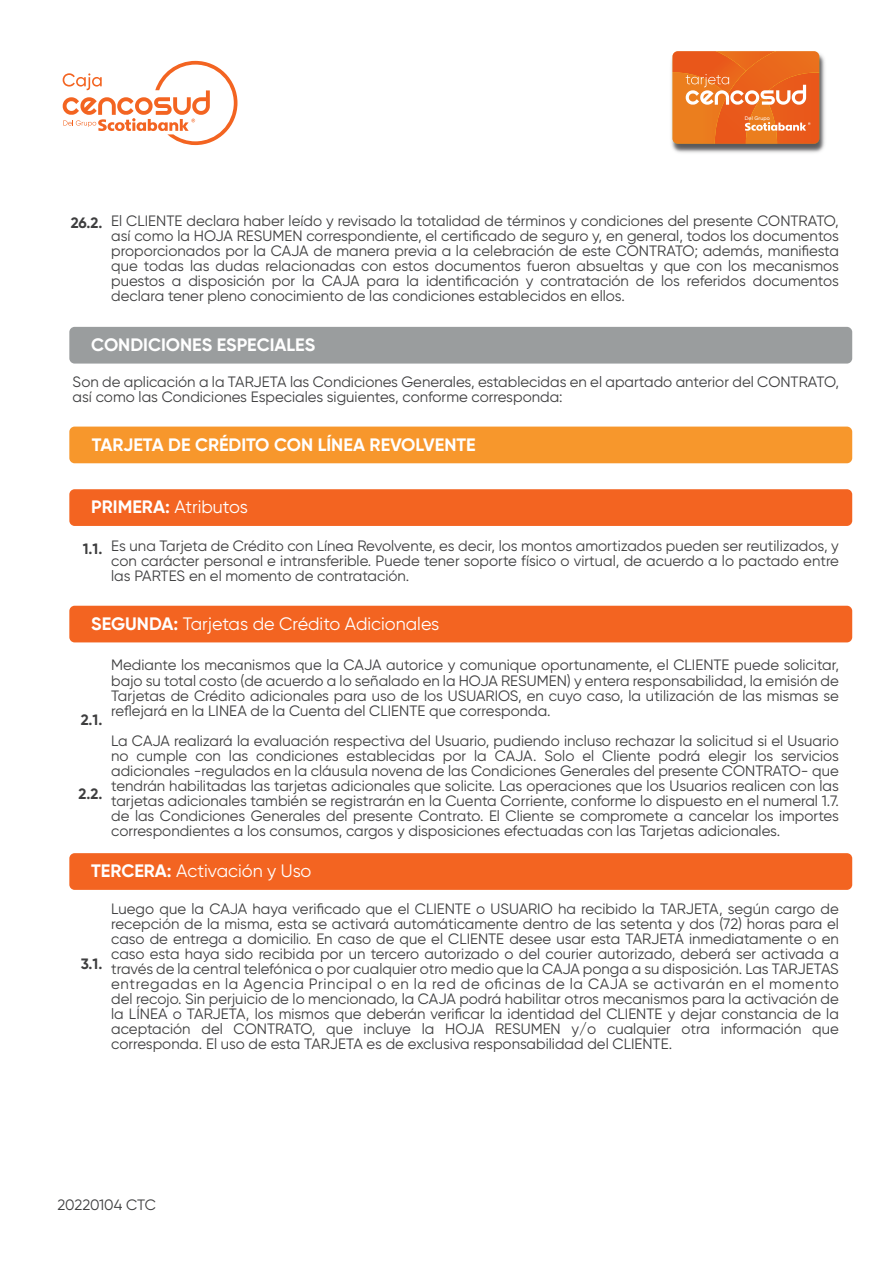
<style>
.page{position:relative;width:893px;height:1263px;background:#fff}
.page>*{position:absolute;margin:0;border:0;box-sizing:border-box;transform-origin:0 0}
.t1{font:18px "Gilroy";color:#fff}
.t2{font:700 18px "Gilroy";color:#fff}
.t3{font:15px/15px "Gilroy";color:#3e3e3f;text-align:justify}
.t4{font:700 15px "Gilroy";color:#3e3e3f}
.t5{font:500 5.25px "Gilroy";letter-spacing:.02em;color:#fff}
.s1{font-weight:700}
</style>
<div class="page">
<svg style="left:63px;top:61px;width:174px;height:84px"></svg>
<img style="left:671px;top:53px;width:154px;height:100px">
<svg style="left:672px;top:51px;width:147px;height:93px;background:#eb7732"></svg>
<div style="left:69px;top:489px;width:783px;height:37px;background:#f36421;border-radius:5px"></div>
<div style="left:69px;top:427px;width:783px;height:36px;background:#f7972c;border-radius:5px"></div>
<div style="left:69px;top:327px;width:783px;height:37px;background:#9a9d9e;border-radius:5px"></div>
<div style="left:69px;top:606px;width:783px;height:36px;background:#f36421;border-radius:5px"></div>
<div style="left:69px;top:853px;width:783px;height:37px;background:#f36421;border-radius:5px"></div>
<p class="t5" style="left:745px;top:115px;width:27px">Del Grupo</p>
<p class="t4" style="left:71px;top:214px;width:33px">26.2.</p>
<p class="t3" style="left:111px;top:213px;width:729px">El CLIENTE declara haber leído y revisado la totalidad de términos y condiciones del presente CONTRATO, así como la HOJA RESUMEN correspondiente, el certificado de seguro y, en general, todos los documentos proporcionados por la CAJA de manera previa a la celebración de este CONTRATO; además, manifiesta que todas las dudas relacionadas con estos documentos fueron absueltas y que con los mecanismos puestos a disposición por la CAJA para la identificación y contratación de los referidos documentos declara tener pleno conocimiento de las condiciones establecidos en ellos.</p>
<p class="t2" style="left:91px;top:333px;width:225px">CONDICIONES ESPECIALES</p>
<p class="t3" style="left:73px;top:374px;width:768px">Son de aplicación a la TARJETA las Condiciones Generales, establecidas en el apartado anterior del CONTRATO, así como las Condiciones Especiales siguientes, conforme corresponda:</p>
<p class="t2" style="left:92px;top:433px;width:385px">TARJETA DE CRÉDITO CON LÍNEA REVOLVENTE</p>
<p class="t1" style="left:91px;top:496px;width:158px"><span class="s1">PRIMERA:</span> Atributos</p>
<p class="t4" style="left:83px;top:539px;width:21px">1.1.</p>
<p class="t3" style="left:111px;top:538px;width:729px">Es una Tarjeta de Crédito con Línea Revolvente, es decir, los montos amortizados pueden ser reutilizados, y con carácter personal e intransferible. Puede tener soporte físico o virtual, de acuerdo a lo pactado entre las PARTES en el momento de contratación.</p>
<p class="t1" style="left:91px;top:612px;width:350px"><span class="s1">SEGUNDA:</span> Tarjetas de Crédito Adicionales</p>
<p class="t4" style="left:81px;top:710px;width:23px">2.1.</p>
<p class="t4" style="left:79px;top:784px;width:25px">2.2.</p>
<p class="t3" style="left:111px;top:658px;width:729px">Mediante los mecanismos que la CAJA autorice y comunique oportunamente, el CLIENTE puede solicitar, bajo su total costo (de acuerdo a lo señalado en la HOJA RESUMEN) y entera responsabilidad, la emisión de Tarjetas de Crédito adicionales para uso de los USUARIOS, en cuyo caso, la utilización de las mismas se reflejará en la LINEA de la Cuenta del CLIENTE que corresponda.</p>
<p class="t3" style="left:111px;top:733px;width:729px">La CAJA realizará la evaluación respectiva del Usuario, pudiendo incluso rechazar la solicitud si el Usuario no cumple con las condiciones establecidas por la CAJA. Solo el Cliente podrá elegir los servicios adicionales -regulados en la cláusula novena de las Condiciones Generales del presente CONTRATO- que tendrán habilitadas las tarjetas adicionales que solicite. Las operaciones que los Usuarios realicen con las tarjetas adicionales también se registrarán en la Cuenta Corriente, conforme lo dispuesto en el numeral 1.7. de las Condiciones Generales del presente Contrato. El Cliente se compromete a cancelar los importes correspondientes a los consumos, cargos y disposiciones efectuadas con las Tarjetas adicionales.</p>
<p class="t1" style="left:91px;top:860px;width:222px"><span class="s1">TERCERA:</span> Activación y Uso</p>
<p class="t4" style="left:81px;top:954px;width:23px">3.1.</p>
<p class="t3" style="left:111px;top:901px;width:729px">Luego que la CAJA haya verificado que el CLIENTE o USUARIO ha recibido la TARJETA, según cargo de recepción de la misma, esta se activará automáticamente dentro de las setenta y dos (72) horas para el caso de entrega a domicilio. En caso de que el CLIENTE desee usar esta TARJETA inmediatamente o en caso esta haya sido recibida por un tercero autorizado o del courier autorizado, deberá ser activada a través de la central telefónica o por cualquier otro medio que la CAJA ponga a su disposición. Las TARJETAS entregadas en la Agencia Principal o en la red de oficinas de la CAJA se activarán en el momento del recojo. Sin perjuicio de lo mencionado, la CAJA podrá habilitar otros mecanismos para la activación de la LÍNEA o TARJETA, los mismos que deberán verificar la identidad del CLIENTE y dejar constancia de la aceptación del CONTRATO, que incluye la HOJA RESUMEN y/o cualquier otra información que corresponda. El uso de esta TARJETA es de exclusiva responsabilidad del CLIENTE.</p>
<p class="t3" style="left:57px;top:1197px;width:100px">20220104 CTC</p>
</div>
